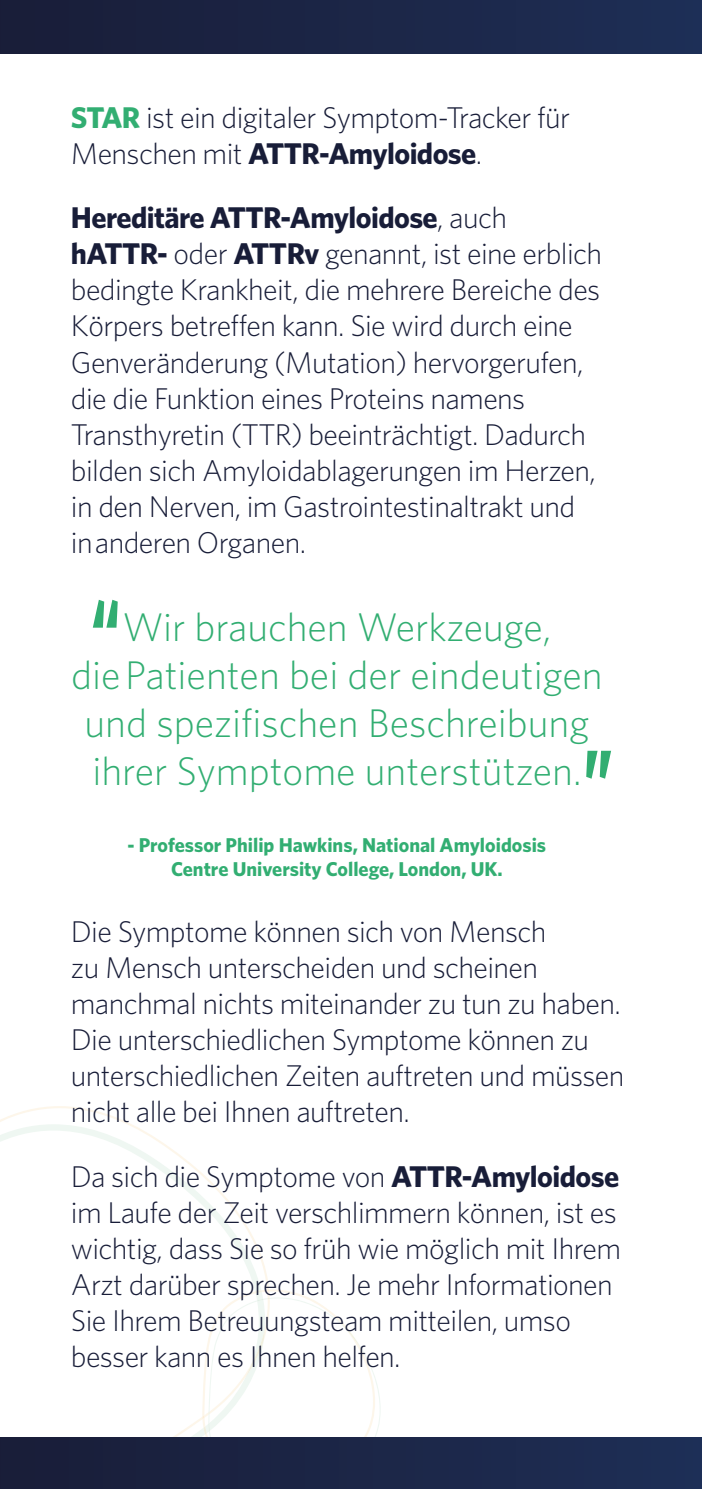
<style>
.page{position:relative;width:702px;height:1489px;background:#fff}
.page>*{position:absolute;margin:0;border:0;box-sizing:border-box;transform-origin:0 0}
.t1{font:300 40px/48px "Whitney";color:#32ae72;text-align:center}
.t2{font:300 30px/36px "Whitney";letter-spacing:-.02em;color:#181d38}
.t3{font:700 20px/24px "Whitney";color:#32ae72;text-align:center}
.s1{font-weight:700;color:#32ae72}
.s2{font-weight:700}
</style>
<div class="page">
<svg style="left:0;top:1106px;width:250px;height:126px"></svg>
<svg style="left:173px;top:1232px;width:207px;height:205px"></svg>
<div style="left:0;top:1437px;width:702px;height:51px;background:linear-gradient(to right,#191d38,#1e2e56)"></div>
<div style="left:0;top:0;width:702px;height:54px;background:linear-gradient(to right,#191d38,#1e2e56)"></div>
<svg style="left:93px;top:599px;width:25px;height:28px"></svg>
<svg style="left:586px;top:750px;width:25px;height:28px"></svg>
<p class="t2" style="left:71px;top:99px;width:500px"><span class="s1">STAR</span> ist ein digitaler Symptom-Tracker für<br>Menschen mit <span class="s2">ATTR-Amyloidose</span>.</p>
<p class="t2" style="left:71px;top:199px;width:532px"><span class="s2">Hereditäre ATTR-Amyloidose</span>, auch <span class="s2">hATTR-</span> oder <span class="s2">ATTRv</span> genannt, ist eine erblich bedingte Krankheit, die mehrere Bereiche des Körpers betreffen kann. Sie wird durch eine Genveränderung (Mutation) hervorgerufen, die die Funktion eines Proteins namens Transthyretin (TTR) beeinträchtigt. Dadurch bilden sich Amyloidablagerungen im Herzen, in den Nerven, im Gastrointestinaltrakt und in anderen Organen.</p>
<h1 class="t1" style="left:71px;top:602px;width:533px">Wir brauchen Werkzeuge,<br>die Patienten bei der eindeutigen und spezifischen Beschreibung ihrer Symptome unterstützen.</h1>
<p class="t3" style="left:127px;top:832px;width:420px">- Professor Philip Hawkins, National Amyloidosis<br>Centre University College, London, UK.</p>
<p class="t2" style="left:71px;top:913px;width:555px">Die Symptome können sich von Mensch<br>zu Mensch unterscheiden und scheinen manchmal nichts miteinander zu tun zu haben.<br>Die unterschiedlichen Symptome können zu unterschiedlichen Zeiten auftreten und müssen nicht alle bei Ihnen auftreten.</p>
<p class="t2" style="left:71px;top:1157px;width:551px">Da sich die Symptome von <span class="s2">ATTR-Amyloidose </span>im Laufe der Zeit verschlimmern können, ist es wichtig, dass Sie so früh wie möglich mit Ihrem Arzt darüber sprechen. Je mehr Informationen Sie Ihrem Betreuungsteam mitteilen, umso besser kann es Ihnen helfen.</p>
</div>
